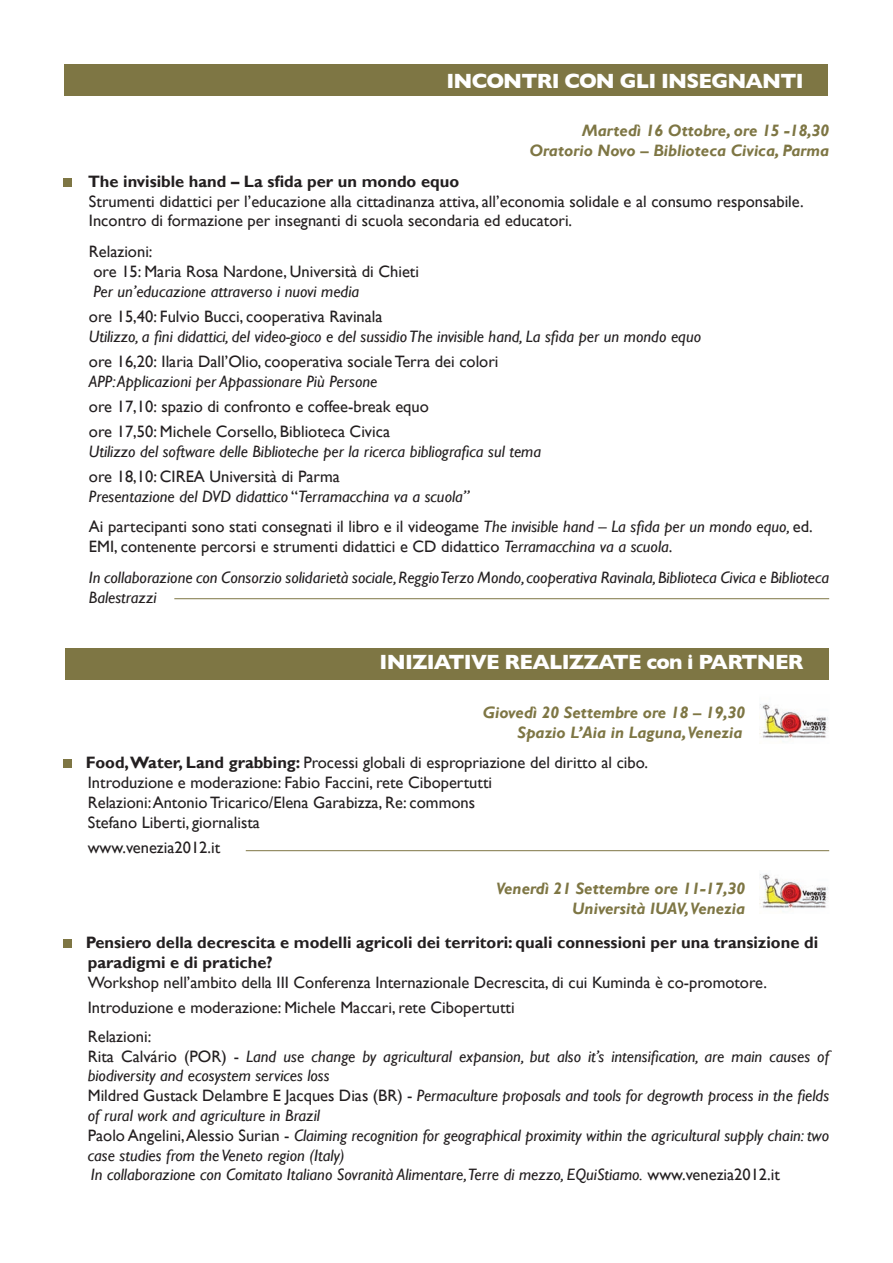
<style>
.page{position:relative;width:893px;height:1263px;background:#fff}
.page>*{position:absolute;margin:0;border:0;box-sizing:border-box;transform-origin:0 0}
.t1{font:700 21px "Gill Sans";letter-spacing:-.035em;color:#fff}
.t2{font:italic 16.5px/19.8px "Gill Sans";color:#231f20}
.t3{font:16.5px/19.8px "Gill Sans";color:#231f20}
.t4{font:italic 700 16.5px/19.8px "Gill Sans";color:#7e7644;text-align:right}
.t5{font:700 16.5px/19.8px "Gill Sans";color:#231f20}
.s1{font-style:normal}
.s2{font-style:italic}
.s3{font-weight:700}
</style>
<div class="page">
<div style="left:64px;top:64px;width:764px;height:32px;background:#7e7644"></div>
<hr style="left:174px;top:598px;width:655px;height:1px;background:#7e7644">
<div style="left:65px;top:648px;width:764px;height:32px;background:#7e7644"></div>
<div style="left:64px;top:178px;width:8px;height:9px;background:#7e7644"></div>
<div style="left:64px;top:760px;width:8px;height:8px;background:#7e7644"></div>
<div style="left:64px;top:940px;width:8px;height:8px;background:#7e7644"></div>
<hr style="left:246px;top:850px;width:583px;height:1px;background:#7e7644">
<img style="left:759px;top:703px;width:69px;height:39px">
<img style="left:759px;top:873px;width:69px;height:39px">
<p class="t1" style="left:446px;top:68px;width:359px">INCONTRI CON GLI INSEGNANTI</p>
<p class="t4" style="left:529px;top:121px;width:301px">Martedì 16 Ottobre, ore 15 -18,30<br>Oratorio Novo – Biblioteca Civica, Parma</p>
<p class="t5" style="left:88px;top:172px;width:373px">The invisible hand – La sfida per un mondo equo</p>
<p class="t3" style="left:89px;top:191px;width:716px">Strumenti didattici per l’educazione alla cittadinanza attiva, all’economia solidale e al consumo responsabile.<br>Incontro di formazione per insegnanti di scuola secondaria ed educatori.</p>
<p class="t3" style="left:89px;top:242px;width:332px">Relazioni:<br>ore 15: Maria Rosa Nardone, Università di Chieti</p>
<p class="t2" style="left:94px;top:281px;width:267px">Per un’educazione attraverso i nuovi media</p>
<p class="t3" style="left:89px;top:307px;width:295px">ore 15,40: Fulvio Bucci, cooperativa Ravinala</p>
<p class="t2" style="left:89px;top:326px;width:614px">Utilizzo, a fini didattici, del video-gioco e del sussidio The invisible hand, La sfida per un mondo equo</p>
<p class="t3" style="left:89px;top:352px;width:411px">ore 16,20: Ilaria Dall’Olio, cooperativa sociale Terra dei colori</p>
<p class="t2" style="left:89px;top:371px;width:290px">APP: Applicazioni per Appassionare Più Persone</p>
<p class="t3" style="left:89px;top:394px;width:341px;line-height:25.2px">ore 17,10: spazio di confronto e coffee-break equo ore 17,50: Michele Corsello, Biblioteca Civica</p>
<p class="t2" style="left:89px;top:441px;width:454px">Utilizzo del software delle Biblioteche per la ricerca bibliografica sul tema</p>
<p class="t2" style="left:89px;top:467px;width:382px"><span class="s1">ore 18,10: CIREA Università di Parma<br></span>Presentazione del DVD didattico <span class="s1">“</span>Terramacchina va a scuola”</p>
<p class="t3" style="left:89px;top:517px;width:725px">Ai partecipanti sono stati consegnati il libro e il videogame <span class="s2">The invisible hand – La sfida per un mondo equo,</span> ed.<br>EMI, contenente percorsi e strumenti didattici e CD didattico <span class="s2">Terramacchina va a scuola</span>.</p>
<p class="t2" style="left:89px;top:567px;width:742px">In collaborazione con Consorzio solidarietà sociale, Reggio Terzo Mondo, cooperativa Ravinala, Biblioteca Civica e Biblioteca<br>Balestrazzi</p>
<p class="t1" style="left:380px;top:650px;width:426px">INIZIATIVE REALIZZATE CON I PARTNER</p>
<p class="t4" style="left:483px;top:703px;width:264px">Giovedì 20 Settembre ore 18 – 19,30<br>Spazio L’Aia in Laguna, Venezia</p>
<p class="t3" style="left:86px;top:753px;width:563px"><span class="s3">Food,Water, Land grabbing:</span> Processi globali di espropriazione del diritto al cibo.<br>Introduzione e moderazione: Fabio Faccini, rete Cibopertutti<br>Relazioni: Antonio Tricarico/Elena Garabizza, Re: commons<br>Stefano Liberti, giornalista</p>
<p class="t3" style="left:88px;top:838px;width:134px">www.venezia2012.it</p>
<p class="t4" style="left:496px;top:879px;width:251px">Venerdì 21 Settembre ore 11-17,30<br>Università IUAV, Venezia</p>
<p class="t5" style="left:86px;top:933px;width:734px">Pensiero della decrescita e modelli agricoli dei territori: quali connessioni per una transizione di paradigmi e di pratiche?</p>
<p class="t3" style="left:88px;top:970px;width:681px;line-height:25.2px">Workshop nell’ambito della III Conferenza Internazionale Decrescita, di cui Kuminda è co-promotore.<br>Introduzione e moderazione: Michele Maccari, rete Cibopertutti</p>
<p class="t2" style="left:88px;top:1026px;width:743px"><span class="s1">Relazioni:<br>Rita Calvário (POR) -</span> Land use change by agricultural expansion, but also it’s intensification, are main causes of biodiversity and ecosystem services loss<br><span class="s1">Mildred Gustack Delambre E Jacques Dias (BR) -</span> Permaculture proposals and tools for degrowth process in the fields of rural work and agriculture in Brazil<br><span class="s1">Paolo Angelini, Alessio Surian -</span> Claiming recognition for geographical proximity within the agricultural supply chain: two case studies from the Veneto region (Italy)<br>In collaborazione con Comitato Italiano Sovranità Alimentare,Terre di mezzo, EQuiStiamo. <span class="s1">www.venezia2012.it</span></p>
</div>
